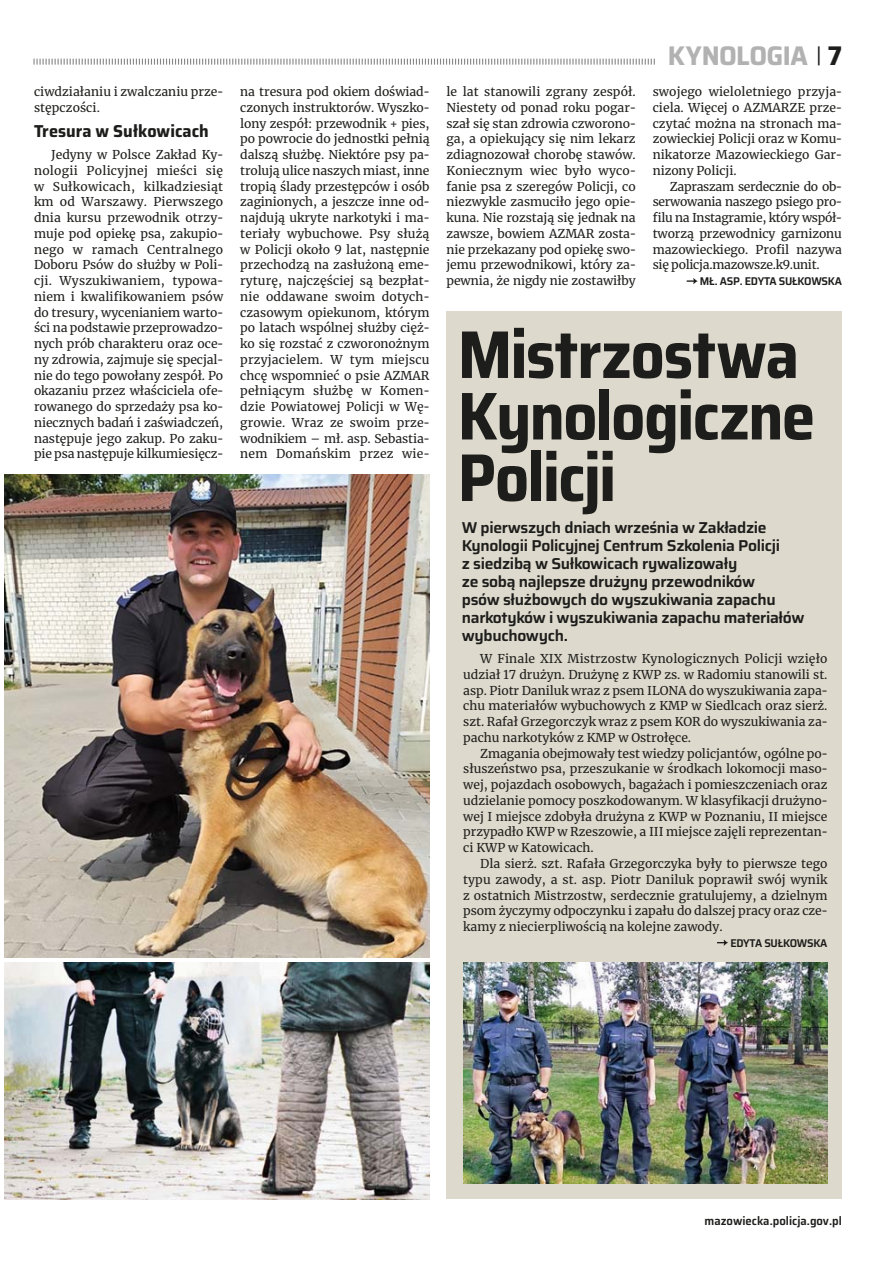
<style>
.page{position:relative;width:893px;height:1263px;background:#fff}
.page>*{position:absolute;margin:0;border:0;box-sizing:border-box;transform-origin:0 0}
.t1{font:700 semi-condensed 67.5px/61.5px "Saira";letter-spacing:-.025em;color:#1d1d1b}
.t2{font:700 27px "Saira Fix";letter-spacing:-.02em;color:#b2b2b2}
.t3{font:21px "Saira Fix";color:#1d1d1b}
.t4{font:700 17.25px "Saira Fix";color:#1d1d1b}
.t5{font:600 15.75px/18px "Saira";letter-spacing:-.02em;color:#1d1d1b}
.t6{font:13.5px/15.8px "Merriweather Fix";color:#1d1d1b;text-align:justify}
.t7{font:600 12px "Saira Fix";color:#1d1d1b}
.t8{font:600 11.25px "Saira Fix";letter-spacing:-.02em;color:#1d1d1b}
.s1{font-weight:700;font-size:27px}
</style>
<div class="page">
<div style="left:446px;top:311px;width:396px;height:888px;background:#ddd9cc"></div>
<svg style="left:717px;top:939px;width:11px;height:7px"></svg>
<img style="left:463px;top:962px;width:364px;height:221px">
<svg style="left:33px;top:59px;width:622px;height:6px"></svg>
<svg style="left:687px;top:278px;width:11px;height:6px"></svg>
<img style="left:4px;top:474px;width:425px;height:484px">
<img style="left:4px;top:962px;width:425px;height:237px">
<p class="t6" style="left:34px;top:84px;width:191px">ciwdziałaniu i zwalczaniu prze&shy;stępczości.</p>
<p class="t4" style="left:34px;top:125px;width:176px">Tresura w Sułkowicach</p>
<p class="t6" style="left:34px;top:147px;width:191px;text-indent:17px">Jedyny w Polsce Zakład Ky&shy;nologii Policyjnej mieści się w Sułkowicach, kilkadziesiąt km od Warszawy. Pierwszego dnia kursu przewodnik otrzy&shy;muje pod opiekę psa, zakupio&shy;nego w ramach Centralnego Doboru Psów do służby w Poli&shy;cji. Wyszukiwaniem, typowa&shy;niem i kwalifikowaniem psów do tresury, wycenianiem warto&shy;ści na podstawie przeprowadzo&shy;nych prób charakteru oraz oce&shy;ny zdrowia, zajmuje się specjal&shy;nie do tego powołany zespół. Po okazaniu przez właściciela ofe&shy;rowanego do sprzedaży psa ko&shy;niecznych badań i zaświadczeń, następuje jego zakup. Po zaku&shy;pie psa następuje kilkumiesięcz-</p>
<p class="t6" style="left:240px;top:84px;width:191px">na tresura pod okiem doświad&shy;czonych instruktorów. Wyszko&shy;lony zespół: przewodnik + pies, po powrocie do jednostki pełnią dalszą służbę. Niektóre psy pa&shy;trolują ulice naszych miast, inne tropią ślady przestępców i osób zaginionych, a jeszcze inne od&shy;najdują ukryte narkotyki i ma&shy;teriały wybuchowe. Psy służą w Policji około 9 lat, następnie przechodzą na zasłużoną eme&shy;ryturę, najczęściej są bezpłat&shy;nie oddawane swoim dotych&shy;czasowym opiekunom, którym po latach wspólnej służby cięż&shy;ko się rozstać z czworonożnym przyjacielem. W tym miejscu chcę wspomnieć o psie AZMAR pełniącym służbę w Komen&shy;dzie Powiatowej Policji w Wę&shy;growie. Wraz ze swoim prze&shy;wodnikiem – mł. asp. Sebastia&shy;nem Domańskim przez wie-</p>
<h2 class="t2" style="left:668px;top:45px;width:142px">KYNOLOGIA</h2>
<h3 class="t3" style="left:816px;top:46px;width:27px">| <span class="s1">7</span></h3>
<p class="t6" style="left:446px;top:84px;width:191px">le lat stanowili zgrany zespół.<br>Niestety od ponad roku pogar&shy;szał się stan zdrowia czworono&shy;ga, a opiekujący się nim lekarz zdiagnozował chorobę stawów.<br>Koniecznym wiec było wyco&shy;fanie psa z szeregów Policji, co niezwykle zasmuciło jego opie&shy;kuna. Nie rozstają się jednak na zawsze, bowiem AZMAR zosta&shy;nie przekazany pod opiekę swo&shy;jemu przewodnikowi, który za&shy;pewnia, że nigdy nie zostawiłby</p>
<p class="t6" style="left:653px;top:84px;width:191px">swojego wieloletniego przyja&shy;ciela. Więcej o AZMARZE prze&shy;czytać można na stronach ma&shy;zowieckiej Policji oraz w Komu&shy;nikatorze Mazowieckiego Gar&shy;nizony Policji.</p>
<p class="t6" style="left:653px;top:179px;width:191px;text-indent:17px">Zapraszam serdecznie do ob&shy;serwowania naszego psiego pro&shy;filu na Instagramie, który współ&shy;tworzą przewodnicy garnizonu mazowieckiego. Profil nazywa się policja.mazowsze.k9.unit.</p>
<p class="t8" style="left:700px;top:277px;width:143px">MŁ. ASP. EDYTA SUŁKOWSKA</p>
<h1 class="t1" style="left:458px;top:329px;width:359px">Mistrzostwa<br>Kynologiczne<br>Policji</h1>
<p class="t5" style="left:462px;top:520px;width:344px">W pierwszych dniach września w Zakładzie Kynologii Policyjnej Centrum Szkolenia Policji<br>z siedzibą w Sułkowicach rywalizowały<br>ze sobą najlepsze drużyny przewodników<br>psów służbowych do wyszukiwania zapachu narkotyków i wyszukiwania zapachu materiałów wybuchowych.</p>
<p class="t6" style="left:463px;top:651px;width:366px;text-indent:17px">W Finale XIX Mistrzostw Kynologicznych Policji wzięło udział 17 drużyn. Drużynę z KWP zs. w Radomiu stanowili st. asp. Piotr Daniluk wraz z psem ILONA do wyszukiwania zapa&shy;chu materiałów wybuchowych z KMP w Siedlcach oraz sierż. szt. Rafał Grzegorczyk wraz z psem KOR do wyszukiwania za&shy;pachu narkotyków z KMP w Ostrołęce.</p>
<p class="t6" style="left:463px;top:746px;width:366px;text-indent:17px">Zmagania obejmowały test wiedzy policjantów, ogólne po&shy;słuszeństwo psa, przeszukanie w środkach lokomocji maso&shy;wej, pojazdach osobowych, bagażach i pomieszczeniach oraz udzielanie pomocy poszkodowanym. W klasyfikacji drużyno&shy;wej I miejsce zdobyła drużyna z KWP w Poznaniu, II miejsce przypadło KWP w Rzeszowie, a III miejsce zajęli reprezentan&shy;ci KWP w Katowicach.</p>
<p class="t6" style="left:463px;top:856px;width:366px;text-indent:17px">Dla sierż. szt. Rafała Grzegorczyka były to pierwsze tego typu zawody, a st. asp. Piotr Daniluk poprawił swój wynik z ostatnich Mistrzostw, serdecznie gratulujemy, a dzielnym psom życzymy odpoczynku i zapału do dalszej pracy oraz cze&shy;kamy z niecierpliwością na kolejne zawody.</p>
<p class="t8" style="left:730px;top:938px;width:99px">EDYTA SUŁKOWSKA</p>
<p class="t7" style="left:704px;top:1216px;width:139px">mazowiecka.policja.gov.pl</p>
</div>
